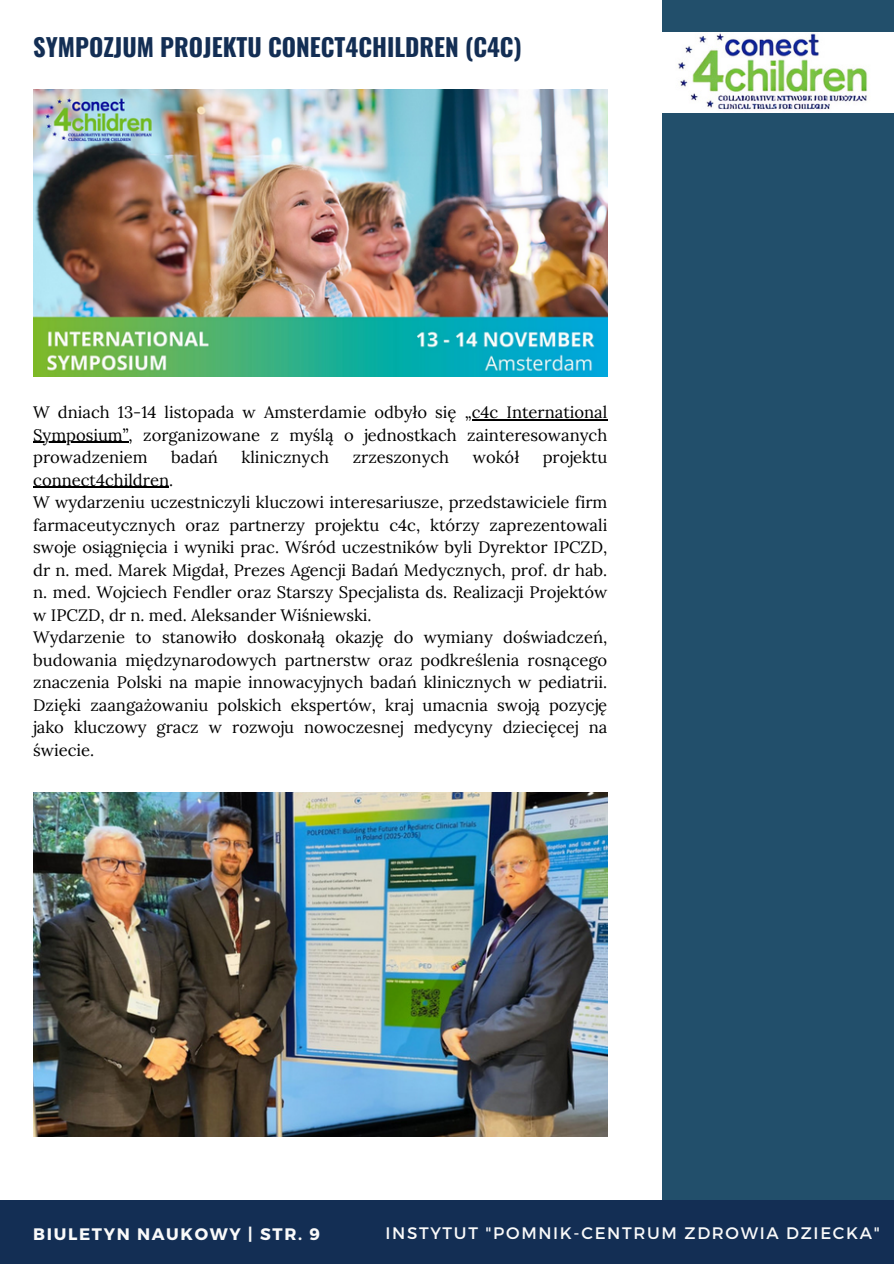
<style>
.page{position:relative;width:894px;height:1264px;background:#fff}
.page>*{position:absolute;margin:0;border:0;box-sizing:border-box;transform-origin:0 0}
.t1{font:700 24.45px "Oswald";color:#132e54}
.t2{font:16.65px "Montserrat";letter-spacing:.1em;color:#fafafa}
.t3{font:700 16.65px "Montserrat";letter-spacing:.1em;color:#fafafa}
.t4{font:16.5px/22.5px "Lora";color:#000}
</style>
<div class="page">
<div style="left:662px;top:0;width:231px;height:1200px;background:#224f6b"></div>
<div style="left:0;top:1199px;width:893px;height:64px;background:#132e54"></div>
<img style="left:33px;top:89px;width:574px;height:287px">
<img style="left:662px;top:33px;width:231px;height:80px">
<img style="left:33px;top:792px;width:574px;height:344px">
<hr style="left:464px;top:419px;width:143px;height:1px;background:#000">
<hr style="left:33px;top:442px;width:95px;height:1px;background:#000">
<hr style="left:33px;top:487px;width:136px;height:1px;background:#000">
<p class="t1" style="left:33px;top:27px;width:490px">SYMPOZJUM PROJEKTU CONECT4CHILDREN (C4C)</p>
<p class="t4" style="left:33px;top:401px;width:424px">W dniach 13-14 listopada w Amsterdamie odbyło się</p>
<p class="t4" style="left:464px;top:401px;width:144px">„c4c International</p>
<p class="t4" style="left:33px;top:423px;width:575px">Symposium”, zorganizowane z myślą o jednostkach zainteresowanych prowadzeniem</p>
<p class="t4" style="left:171px;top:446px;width:48px">badań</p>
<p class="t4" style="left:241px;top:446px;width:89px">klinicznych</p>
<p class="t4" style="left:352px;top:446px;width:98px">zrzeszonych</p>
<p class="t4" style="left:472px;top:446px;width:48px">wokół</p>
<p class="t4" style="left:542px;top:446px;width:66px">projektu</p>
<p class="t4" style="left:33px;top:468px;width:575px">connect4children.<br>W wydarzeniu uczestniczyli kluczowi interesariusze, przedstawiciele firm farmaceutycznych oraz partnerzy projektu c4c, którzy zaprezentowali</p>
<p class="t4" style="left:33px;top:536px;width:575px">swoje osiągnięcia i wyniki prac. Wśród uczestników byli Dyrektor IPCZD, dr n. med. Marek Migdał, Prezes Agencji Badań Medycznych, prof. dr hab. n. med. Wojciech Fendler oraz Starszy Specjalista ds. Realizacji Projektów w IPCZD, dr n. med. Aleksander Wiśniewski.<br>Wydarzenie to stanowiło doskonałą okazję do wymiany doświadczeń, budowania międzynarodowych partnerstw oraz podkreślenia rosnącego</p>
<p class="t4" style="left:33px;top:671px;width:575px;text-align:justify">znaczenia Polski na mapie innowacyjnych badań klinicznych w pediatrii.<br>Dzięki zaangażowaniu polskich ekspertów, kraj umacnia swoją pozycję jako kluczowy gracz w rozwoju nowoczesnej medycyny dziecięcej na świecie.</p>
<h1 class="t3" style="left:33px;top:1222px;width:288px">BIULETYN NAUKOWY | STR. 9</h1>
<p class="t2" style="left:385px;top:1222px;width:495px">INSTYTUT "POMNIK-CENTRUM ZDROWIA DZIECKA"</p>
</div>
